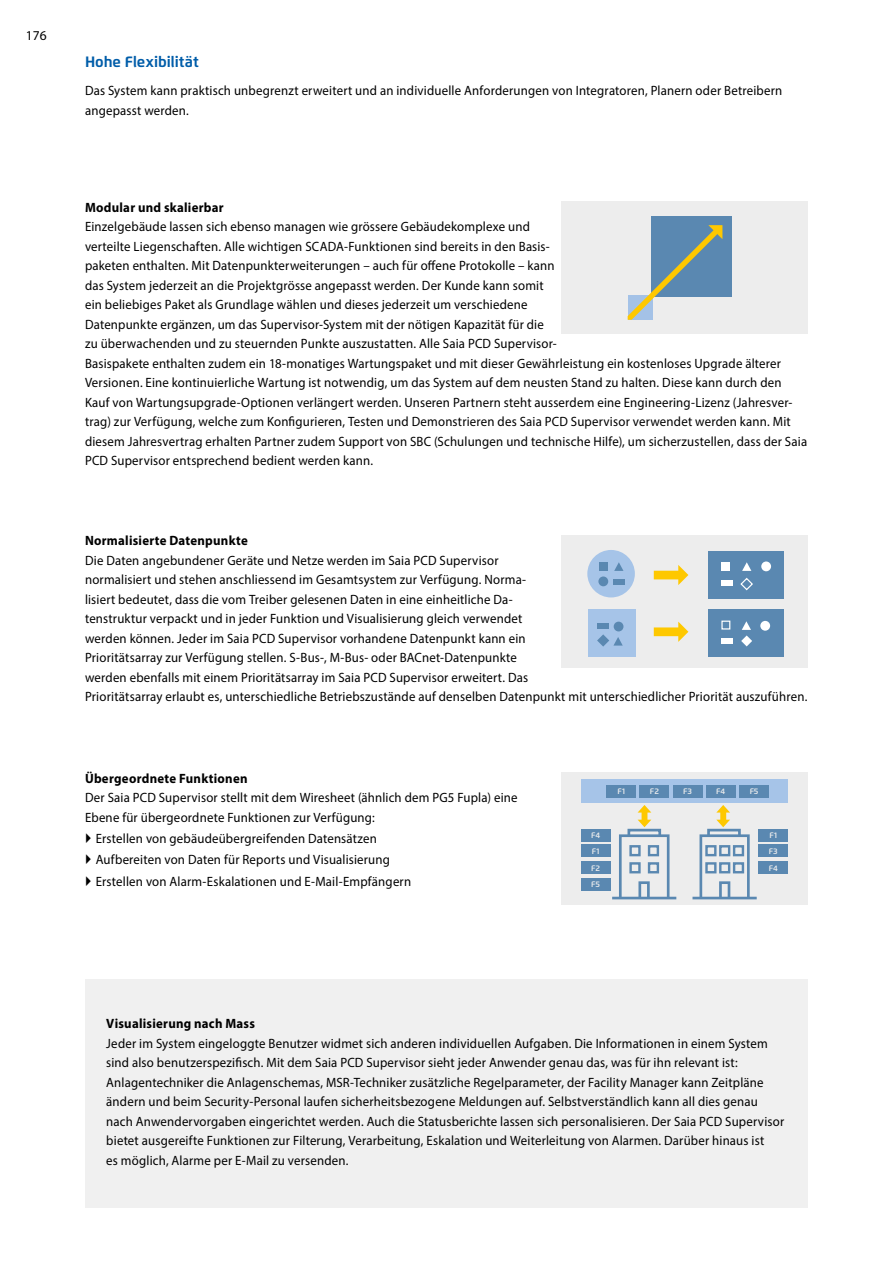
<style>
.page{position:relative;width:893px;height:1263px;background:#fff}
.page>*{position:absolute;margin:0;border:0;box-sizing:border-box;transform-origin:0 0}
.Headline_Flexo_bold{font:700 15px "Flexo";color:#005da9}
.Grundtext__regular_9{font:13.5px/19.5px "Myriad Pro";letter-spacing:.015em;color:#000;scale:.95 1}
.Grundtext__bold__9_1{font:700 13.5px "Myriad Pro";letter-spacing:.02em;color:#000;scale:.95 1}
.Grundtext__regular_9-2{font:13.5px "Myriad Pro";letter-spacing:.015em;color:#000}
.lauftext{font:600 8.1px "Flexo";letter-spacing:.015em;color:#ededed}
</style>
<div class="page">
<div style="left:561px;top:772px;width:247px;height:133px;background:#ededed"></div>
<div style="left:699px;top:834px;width:51px;height:65px;border:3px solid #5a88b1"></div>
<hr style="left:692px;top:897px;width:65px;height:2px;background:#5a88b1">
<div style="left:719px;top:881px;width:11px;height:18px;border:3px solid #5a88b1"></div>
<div style="left:705px;top:845px;width:11px;height:11px;border:2px solid #5a88b1"></div>
<div style="left:733px;top:845px;width:11px;height:11px;border:2px solid #5a88b1"></div>
<div style="left:705px;top:862px;width:11px;height:11px;border:2px solid #5a88b1"></div>
<div style="left:733px;top:862px;width:11px;height:11px;border:2px solid #5a88b1"></div>
<hr style="left:612px;top:897px;width:64px;height:2px;background:#5a88b1">
<div style="left:629px;top:845px;width:12px;height:11px;border:2px solid #5a88b1"></div>
<div style="left:629px;top:862px;width:12px;height:11px;border:2px solid #5a88b1"></div>
<div style="left:619px;top:834px;width:50px;height:65px;border:3px solid #5a88b1"></div>
<div style="left:719px;top:845px;width:11px;height:11px;border:2px solid #5a88b1"></div>
<div style="left:719px;top:862px;width:11px;height:11px;border:2px solid #5a88b1"></div>
<div style="left:638px;top:881px;width:12px;height:18px;border:3px solid #5a88b1"></div>
<div style="left:648px;top:862px;width:11px;height:11px;border:2px solid #5a88b1"></div>
<div style="left:648px;top:845px;width:11px;height:11px;border:2px solid #5a88b1"></div>
<div style="left:581px;top:780px;width:207px;height:23px;background:#a6c4e8"></div>
<div style="left:759px;top:829px;width:29px;height:12px;background:#5a88b1"></div>
<div style="left:759px;top:844px;width:29px;height:13px;background:#5a88b1"></div>
<div style="left:759px;top:861px;width:29px;height:13px;background:#5a88b1"></div>
<div style="left:607px;top:785px;width:29px;height:12px;background:#5a88b1"></div>
<div style="left:640px;top:785px;width:29px;height:12px;background:#5a88b1"></div>
<div style="left:673px;top:785px;width:29px;height:12px;background:#5a88b1"></div>
<div style="left:706px;top:785px;width:29px;height:12px;background:#5a88b1"></div>
<div style="left:739px;top:785px;width:30px;height:12px;background:#5a88b1"></div>
<div style="left:581px;top:829px;width:29px;height:12px;background:#5a88b1"></div>
<div style="left:581px;top:844px;width:29px;height:13px;background:#5a88b1"></div>
<div style="left:581px;top:861px;width:29px;height:13px;background:#5a88b1"></div>
<div style="left:581px;top:878px;width:29px;height:13px;background:#5a88b1"></div>
<svg style="left:626px;top:805px;width:36px;height:33px"></svg>
<svg style="left:706px;top:805px;width:36px;height:33px"></svg>
<div style="left:561px;top:535px;width:247px;height:133px;background:#ededed"></div>
<div style="left:588px;top:609px;width:47px;height:48px;background:#a6c4e8"></div>
<div style="left:587px;top:550px;width:48px;height:47px;background:#a6c4e8;border-radius:50%"></div>
<div style="left:708px;top:609px;width:76px;height:48px;background:#5a88b1"></div>
<div style="left:708px;top:551px;width:76px;height:47px;background:#5a88b1"></div>
<svg style="left:654px;top:622px;width:34px;height:20px"></svg>
<svg style="left:654px;top:565px;width:34px;height:20px"></svg>
<div style="left:599px;top:562px;width:8px;height:9px;background:#5a88b1"></div>
<div style="left:598px;top:576px;width:10px;height:10px;background:#5a88b1;border-radius:50%"></div>
<svg style="left:614px;top:562px;width:9px;height:9px"></svg>
<div style="left:613px;top:580px;width:11px;height:5px;background:#5a88b1"></div>
<div style="left:614px;top:622px;width:9px;height:9px;background:#5a88b1;border-radius:50%"></div>
<svg style="left:597px;top:634px;width:26px;height:13px"></svg>
<div style="left:597px;top:623px;width:12px;height:5px;background:#5a88b1"></div>
<div style="left:721px;top:562px;width:9px;height:9px;background:#fff"></div>
<div style="left:761px;top:561px;width:10px;height:10px;background:#fff;border-radius:50%"></div>
<svg style="left:742px;top:562px;width:9px;height:9px"></svg>
<div style="left:722px;top:581px;width:11px;height:5px;background:#fff"></div>
<div style="left:760px;top:621px;width:10px;height:10px;background:#fff;border-radius:50%"></div>
<div style="left:721px;top:639px;width:11px;height:5px;background:#fff"></div>
<svg style="left:740px;top:577px;width:13px;height:14px"></svg>
<div style="left:721px;top:621px;width:9px;height:8px;background:#5a88b1;border:1px solid #fff"></div>
<svg style="left:741px;top:621px;width:11px;height:25px"></svg>
<div style="left:85px;top:979px;width:723px;height:229px;background:#f0f0f0"></div>
<div style="left:561px;top:202px;width:247px;height:132px;background:#ededed"></div>
<div style="left:651px;top:216px;width:80px;height:80px;background:#5a88b1"></div>
<svg style="left:628px;top:225px;width:94px;height:95px"></svg>
<p class="Grundtext__regular_9-2" style="left:26px;top:27px;width:22px">176</p>
<p class="Headline_Flexo_bold" style="left:85px;top:53px;width:115px">Hohe Flexibilität</p>
<p class="Grundtext__regular_9" style="left:85px;top:81px;width:735px">Das System kann praktisch unbegrenzt erweitert und an individuelle Anforderungen von Integratoren, Planern oder Betreibern angepasst werden.</p>
<p class="Grundtext__bold__9_1" style="left:85px;top:198px;width:147px">Modular und skalierbar</p>
<p class="Grundtext__regular_9" style="left:85px;top:217px;width:762px">Einzelgebäude lassen sich ebenso managen wie grössere Gebäudekomplexe und<br>verteilte Liegenschaften. Alle wichtigen SCADA-Funktionen sind bereits in den Basis-<br>paketen enthalten. Mit Datenpunkterweiterungen – auch für offene Protokolle – kann<br>das System jederzeit an die Projektgrösse angepasst werden. Der Kunde kann somit<br>ein beliebiges Paket als Grundlage wählen und dieses jederzeit um verschiedene<br>Datenpunkte ergänzen, um das Supervisor-System mit der nötigen Kapazität für die<br>zu überwachenden und zu steuernden Punkte auszustatten. Alle Saia PCD Supervisor-<br>Basispakete enthalten zudem ein 18-monatiges Wartungspaket und mit dieser Gewährleistung ein kostenloses Upgrade älterer Versionen. Eine kontinuierliche Wartung ist notwendig, um das System auf dem neusten Stand zu halten. Diese kann durch den Kauf von Wartungsupgrade-Optionen verlängert werden. Unseren Partnern steht ausserdem eine Engineering-Lizenz (Jahresver&shy;trag) zur Verfügung, welche zum Konfigurieren, Testen und Demonstrieren des Saia PCD Supervisor verwendet werden kann. Mit diesem Jahresvertrag erhalten Partner zudem Support von SBC (Schulungen und technische Hilfe), um sicherzustellen, dass der Saia PCD Supervisor entsprechend bedient werden kann.</p>
<p class="Grundtext__bold__9_1" style="left:85px;top:532px;width:173px">Normalisierte Datenpunkte</p>
<p class="Grundtext__regular_9" style="left:85px;top:550px;width:762px">Die Daten angebundener Geräte und Netze werden im Saia PCD Supervisor<br>normalisiert und stehen anschliessend im Gesamtsystem zur Verfügung. Norma-<br>lisiert bedeutet, dass die vom Treiber gelesenen Daten in eine einheitliche Da-<br>tenstruktur verpackt und in jeder Funktion und Visualisierung gleich verwendet<br>werden können. Jeder im Saia PCD Supervisor vorhandene Datenpunkt kann ein<br>Prioritätsarray zur Verfügung stellen. S-Bus-, M-Bus- oder BACnet-Datenpunkte<br>werden ebenfalls mit einem Prioritätsarray im Saia PCD Supervisor erweitert. Das<br>Prioritätsarray erlaubt es, unterschiedliche Betriebszustände auf denselben Datenpunkt mit unterschiedlicher Priorität auszuführen.</p>
<p class="Grundtext__bold__9_1" style="left:85px;top:769px;width:173px">Übergeordnete Funktionen</p>
<p class="Grundtext__regular_9" style="left:85px;top:788px;width:457px">Der Saia PCD Supervisor stellt mit dem Wiresheet (ähnlich dem PG5 Fupla) eine<br>Ebene für übergeordnete Funktionen zur Verfügung:</p>
<p class="Grundtext__regular_9" style="left:96px;top:828px;width:298px">Erstellen von gebäudeübergreifenden Datensätzen</p>
<p class="Grundtext__regular_9" style="left:96px;top:850px;width:311px">Aufbereiten von Daten für Reports und Visualisierung</p>
<p class="Grundtext__regular_9" style="left:96px;top:871px;width:334px">Erstellen von Alarm-Eskalationen und E-Mail-Empfängern</p>
<p class="lauftext" style="left:591px;top:830px;width:11px">F4</p>
<p class="lauftext" style="left:592px;top:846px;width:9px">F1</p>
<p class="lauftext" style="left:591px;top:863px;width:10px">F2</p>
<p class="lauftext" style="left:591px;top:880px;width:10px">F5</p>
<p class="lauftext" style="left:617px;top:787px;width:9px">F1</p>
<p class="lauftext" style="left:650px;top:787px;width:10px">F2</p>
<p class="lauftext" style="left:683px;top:787px;width:10px">F3</p>
<p class="lauftext" style="left:716px;top:787px;width:11px">F4</p>
<p class="lauftext" style="left:750px;top:787px;width:10px">F5</p>
<p class="lauftext" style="left:769px;top:830px;width:9px">F1</p>
<p class="lauftext" style="left:769px;top:846px;width:10px">F3</p>
<p class="lauftext" style="left:769px;top:863px;width:11px">F4</p>
<p class="Grundtext__bold__9_1" style="left:106px;top:1015px;width:158px">Visualisierung nach Mass</p>
<p class="Grundtext__regular_9" style="left:106px;top:1033px;width:715px">Jeder im System eingeloggte Benutzer widmet sich anderen individuellen Aufgaben. Die Informationen in einem System sind also benutzerspezifisch. Mit dem Saia PCD Supervisor sieht jeder Anwender genau das, was für ihn relevant ist:<br>Anlagentechniker die Anlagenschemas, MSR-Techniker zusätzliche Regelparameter, der Facility Manager kann Zeitpläne ändern und beim Security-Personal laufen sicherheitsbezogene Meldungen auf. Selbstverständlich kann all dies genau nach Anwendervorgaben eingerichtet werden. Auch die Statusberichte lassen sich personalisieren. Der Saia PCD Supervisor bietet ausgereifte Funktionen zur Filterung, Verarbeitung, Eskalation und Weiterleitung von Alarmen. Darüber hinaus ist<br>es möglich, Alarme per E-Mail zu versenden.</p>
</div>
